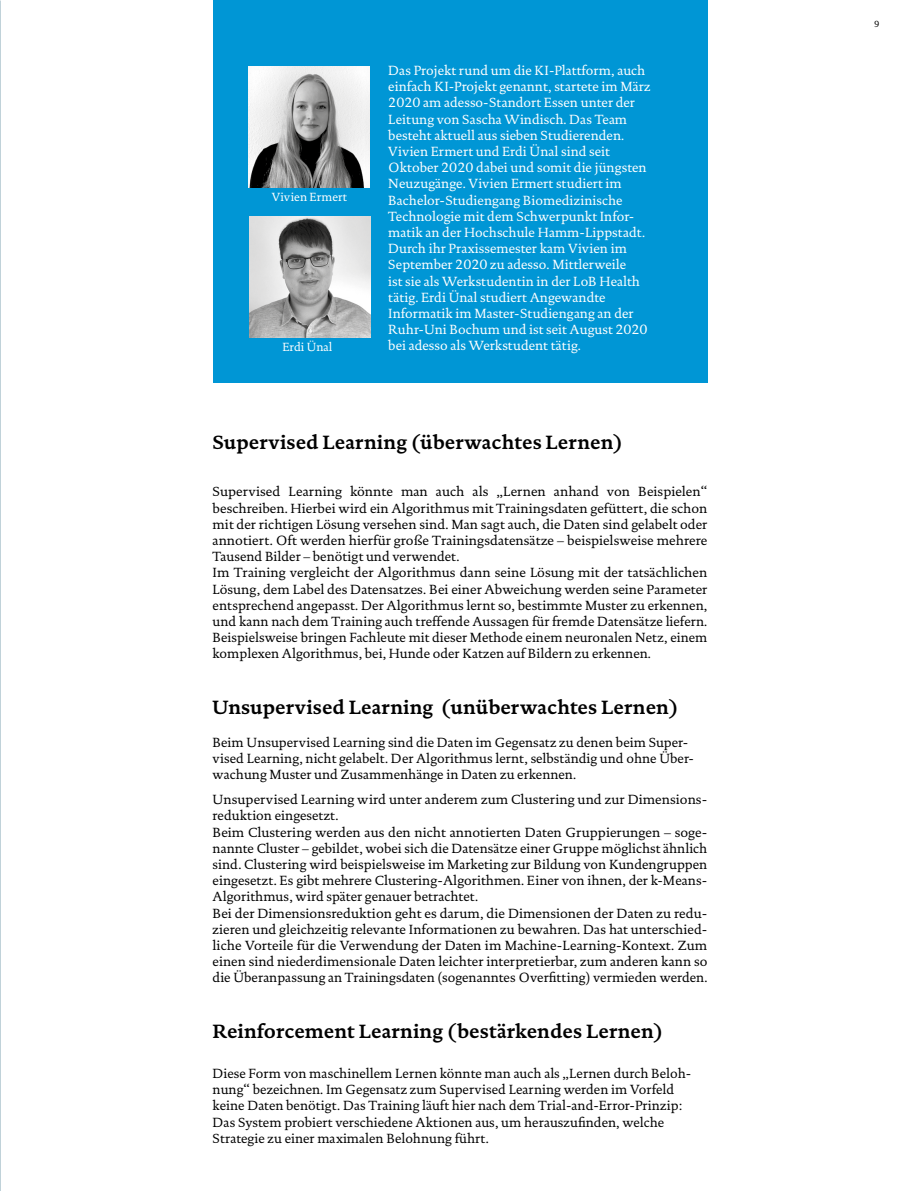
<style>
.page{position:relative;width:902px;height:1191px;background:#fff}
.page>*{position:absolute;margin:0;border:0;box-sizing:border-box;transform-origin:0 0}
.t1{font:700 19.5px "DTL Documenta TOT";color:#000}
.t2{font:13.5px/16.2px "DTL Documenta TOT";color:#000}
.t3{font:13.5px/16.2px "DTL Documenta TOT";color:#fff}
.t4{font:12px "DTL Documenta TOT";color:#fff}
.t5{font:9px "DTL Documenta TOT";color:#000}
</style>
<div class="page">
<div style="left:212px;top:0;width:495px;height:383px;background:#0096d5"></div>
<div style="left:248px;top:65px;width:121px;height:124px;background:#050505;opacity:.05"></div>
<img style="left:249px;top:216px;width:121px;height:122px">
<p class="t4" style="left:272px;top:190px;width:77px">Vivien Ermert</p>
<p class="t4" style="left:282px;top:340px;width:51px">Erdi Ünal</p>
<p class="t3" style="left:388px;top:62px;width:264px">Das Projekt rund um die KI-Plattform, auch einfach KI-Projekt genannt, startete im März 2020 am adesso-Standort Essen unter der Leitung von Sascha Windisch. Das Team besteht aktuell aus sieben Studierenden.<br>Vivien Ermert und Erdi Ünal sind seit Oktober 2020 dabei und somit die jüngsten Neuzugänge. Vivien Ermert studiert im Bachelor-Studiengang Biomedizinische Technologie mit dem Schwerpunkt Infor&shy;matik an der Hochschule Hamm-Lippstadt.<br>Durch ihr Praxissemester kam Vivien im September 2020 zu adesso. Mittlerweile<br>ist sie als Werkstudentin in der LoB Health tätig. Erdi Ünal studiert Angewandte Informatik im Master-Studiengang an der Ruhr-Uni Bochum und ist seit August 2020 bei adesso als Werkstudent tätig.</p>
<h1 class="t1" style="left:212px;top:430px;width:411px">Supervised Learning (überwachtes Lernen)</h1>
<p class="t2" style="left:212px;top:483px;width:496px">Supervised Learning könnte man auch als „Lernen anhand von Beispielen“ beschreiben. Hierbei wird ein Algorithmus mit Trainingsdaten gefüttert, die schon mit der richtigen Lösung versehen sind. Man sagt auch, die Daten sind gelabelt oder annotiert. Oft werden hierfür große Trainingsdatensätze – beispielsweise mehrere Tausend Bilder – benötigt und verwendet.<br>Im Training vergleicht der Algorithmus dann seine Lösung mit der tatsächlichen Lösung, dem Label des Datensatzes. Bei einer Abweichung werden seine Parameter entsprechend angepasst. Der Algorithmus lernt so, bestimmte Muster zu erkennen, und kann nach dem Training auch treffende Aussagen für fremde Datensätze liefern.<br>Beispielsweise bringen Fachleute mit dieser Methode einem neuronalen Netz, einem komplexen Algorithmus, bei, Hunde oder Katzen auf Bildern zu erkennen.</p>
<h1 class="t1" style="left:212px;top:695px;width:467px">Unsupervised Learning (unüberwachtes Lernen)</h1>
<p class="t2" style="left:212px;top:734px;width:483px">Beim Unsupervised Learning sind die Daten im Gegensatz zu denen beim Super&shy;vised Learning, nicht gelabelt. Der Algorithmus lernt, selbständig und ohne Über&shy;wachung Muster und Zusammenhänge in Daten zu erkennen.</p>
<p class="t2" style="left:212px;top:791px;width:496px">Unsupervised Learning wird unter anderem zum Clustering und zur Dimensions&shy;reduktion eingesetzt.<br>Beim Clustering werden aus den nicht annotierten Daten Gruppierungen – soge&shy;nannte Cluster – gebildet, wobei sich die Datensätze einer Gruppe möglichst ähnlich sind. Clustering wird beispielsweise im Marketing zur Bildung von Kundengruppen eingesetzt. Es gibt mehrere Clustering-Algorithmen. Einer von ihnen, der k-Means-Algorithmus, wird später genauer betrachtet.<br>Bei der Dimensionsreduktion geht es darum, die Dimensionen der Daten zu redu&shy;zieren und gleichzeitig relevante Informationen zu bewahren. Das hat unterschied&shy;liche Vorteile für die Verwendung der Daten im Machine-Learning-Kontext. Zum einen sind niederdimensionale Daten leichter interpretierbar, zum anderen kann so die Überanpassung an Trainingsdaten (sogenanntes Overfitting) vermieden werden.</p>
<h1 class="t1" style="left:212px;top:1019px;width:452px">Reinforcement Learning (bestärkendes Lernen)</h1>
<p class="t2" style="left:212px;top:1065px;width:480px">Diese Form von maschinellem Lernen könnte man auch als „Lernen durch Beloh&shy;nung“ bezeichnen. Im Gegensatz zum Supervised Learning werden im Vorfeld keine Daten benötigt. Das Training läuft hier nach dem Trial-and-Error-Prinzip:<br>Das System probiert verschiedene Aktionen aus, um herauszufinden, welche Strategie zu einer maximalen Belohnung führt.</p>
<p class="t5" style="left:874px;top:19px;width:7px">9</p>
</div>
